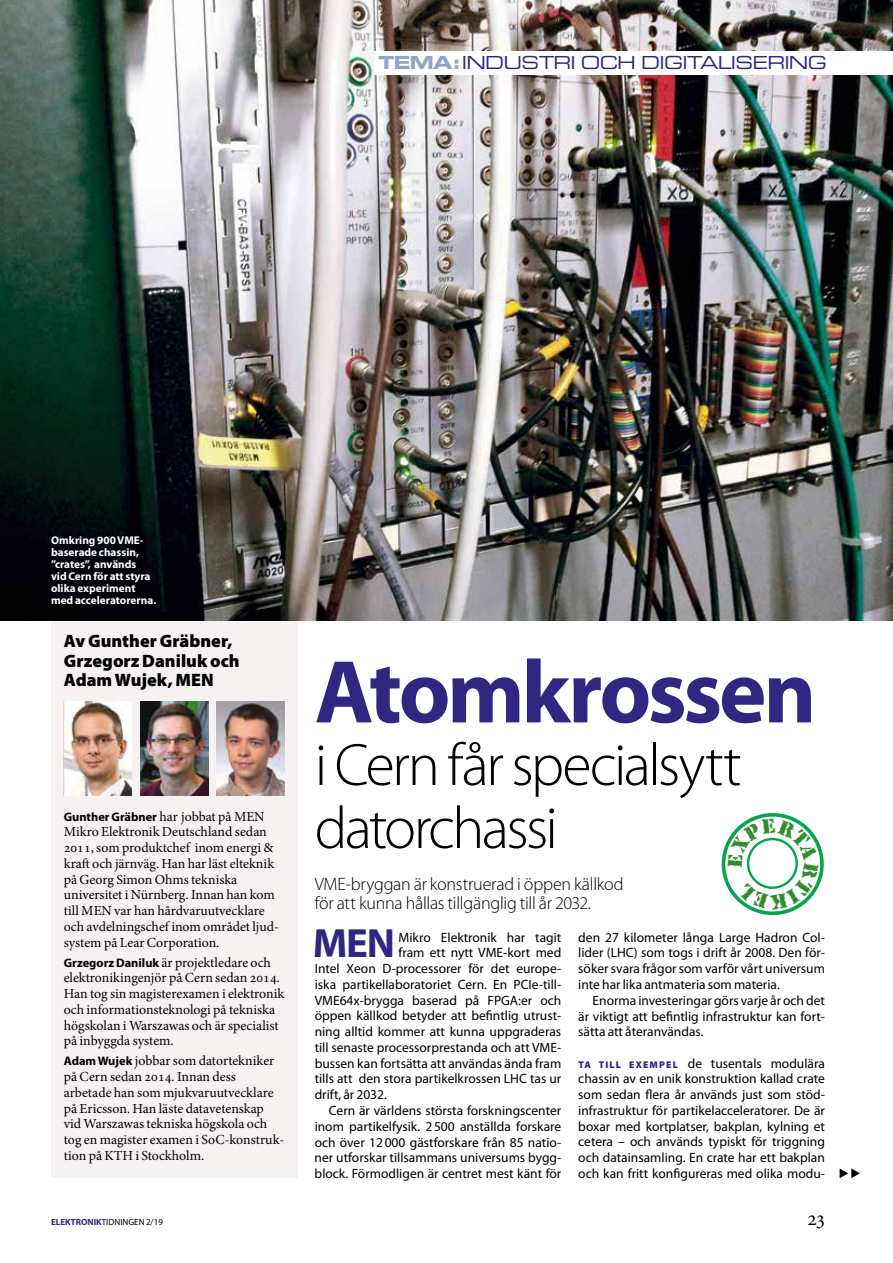
<style>
.page{position:relative;width:893px;height:1263px;background:#fff}
.page>*{position:absolute;margin:0;border:0;box-sizing:border-box;transform-origin:0 0}
.t1{font:700 90px "Myriad Pro";letter-spacing:-.035em;color:#312783}
.t2{font:300 60px/63px "Myriad Pro";letter-spacing:-.045em;color:#000}
.t3{font:700 40.95px "Myriad Pro";color:#312783}
.t4{font:21px "Minion Exp";color:#000}
.t5{font:300 18px/19.5px "Myriad Pro";letter-spacing:-.015em;color:#000}
.t6{font:900 18px/19.5px "Myriad Pro";color:#000}
.t7{font:18px "Eurostile Extended Two";letter-spacing:-.04em;color:#312783}
.t8{font:13.8px/15.8px "Minion Pro";color:#000}
.t9{font:13.5px/15.8px "Myriad Pro";color:#000;text-align:justify}
.t10{font:700 12.3px "Myriad Pro";color:#000}
.t11{font:700 11.25px/12px "Myriad Pro";color:#fff}
.t12{font:9px "Myriad Pro";color:#000}
.s1{font-family:"Eurostile Bold Extended Two";color:#8ea5c8}
.s2{font-family:"Minion Pro";font-weight:400;font-size:13.8px}
.s3{font-family:"Myriad Pro";font-weight:700;font-size:12.3px}
.s4{font-weight:900;font-size:9.75px;color:#312783}
.s5{font-weight:700;color:#312783}
</style>
<div class="page">
<div style="left:51px;top:621px;width:247px;height:557px;background:#f5f2f1"></div>
<img style="left:0;top:0;width:893px;height:621px">
<div style="left:374px;top:51px;width:519px;height:23px;background:#fff"></div>
<img style="left:64px;top:702px;width:68px;height:93px">
<img style="left:140px;top:702px;width:68px;height:93px">
<img style="left:217px;top:702px;width:68px;height:93px">
<svg style="left:722px;top:813px;width:102px;height:102px"></svg>
<h3 class="t7" style="left:378px;top:51px;width:450px"><span class="s1">TEMA:</span>INDUSTRI OCH DIGITALISERING</h3>
<p class="t11" style="left:51px;top:534px;width:107px">Omkring 900 VME&shy;baserade chassin, ”crates”, används<br>vid Cern för att styra olika experiment med acceleratorerna.</p>
<h3 class="t6" style="left:64px;top:631px;width:177px">Av Gunther Gräbner,<br>Grzegorz Daniluk och<br>Adam Wujek, MEN</h3>
<p class="t10" style="left:64px;top:808px;width:202px">Gunther Gräbner <span class="s2">har jobbat på MEN</span></p>
<p class="t8" style="left:64px;top:824px;width:217px">Mikro Elektronik Deutschland sedan 2011, som produktchef inom energi &amp; kraft och järnväg. Han har läst elteknik på Georg Simon Ohms tekniska universitet i Nürnberg. Innan han kom till MEN var han hårdvaruutvecklare och avdelningschef inom området ljud&shy;system på Lear Corporation.</p>
<p class="t8" style="left:64px;top:954px;width:222px"><span class="s3">Grzegorz Daniluk</span> är projektledare och elektronikingenjör på Cern sedan 2014.<br>Han tog sin magisterexamen i elektronik och informationsteknologi på tekniska högskolan i Warszawas och är specialist på inbyggda system.</p>
<p class="t8" style="left:64px;top:1053px;width:222px"><span class="s3">Adam Wujek</span> jobbar som datortekniker på Cern sedan 2014. Innan dess arbetade han som mjukvaruutvecklare på Ericsson. Han läste datavetenskap vid Warszawas tekniska högskola och tog en magister examen i SoC-konstruk&shy;tion på KTH i Stockholm.</p>
<h1 class="t1" style="left:315px;top:633px;width:503px">Atomkrossen</h1>
<h2 class="t2" style="left:315px;top:734px;width:429px">i Cern får specialsytt datorchassi</h2>
<h3 class="t5" style="left:315px;top:874px;width:310px">VME-bryggan är konstruerad i öppen källkod för att kunna hållas tillgänglig till år 2032.</h3>
<h3 class="t3" style="left:313px;top:917px;width:84px">MEN</h3>
<p class="t9" style="left:398px;top:929px;width:164px">Mikro Elektronik har tagit</p>
<p class="t9" style="left:398px;top:945px;width:164px">fram ett nytt VME-kort med</p>
<p class="t9" style="left:315px;top:960px;width:248px">Intel Xeon D-processorer för det europe-</p>
<p class="t9" style="left:315px;top:976px;width:248px">iska partikellaboratoriet Cern. En PCIe-till-</p>
<p class="t9" style="left:315px;top:992px;width:248px">VME64x-brygga baserad på FPGA:er och</p>
<p class="t9" style="left:315px;top:1008px;width:248px">öppen källkod betyder att befintlig utrust-</p>
<p class="t9" style="left:315px;top:1023px;width:248px">ning alltid kommer att kunna uppgraderas</p>
<p class="t9" style="left:315px;top:1039px;width:248px">till senaste processorprestanda och att VME-</p>
<p class="t9" style="left:315px;top:1055px;width:248px">bussen kan fortsätta att användas ända fram</p>
<p class="t9" style="left:315px;top:1071px;width:248px">tills att den stora partikelkrossen LHC tas ur</p>
<p class="t9" style="left:315px;top:1086px;width:74px">drift, år 2032.</p>
<p class="t9" style="left:329px;top:1102px;width:234px">Cern är världens största forskningscenter</p>
<p class="t9" style="left:315px;top:1118px;width:248px">inom partikelfysik. 2500 anställda forskare</p>
<p class="t9" style="left:315px;top:1134px;width:248px">och över 12000 gästforskare från 85 natio-</p>
<p class="t9" style="left:315px;top:1149px;width:248px">ner utforskar tillsammans universums bygg-</p>
<p class="t9" style="left:315px;top:1165px;width:248px">block. Förmodligen är centret mest känt för</p>
<p class="t9" style="left:578px;top:929px;width:248px">den 27 kilometer långa Large Hadron Col&shy;lider (LHC) som togs i drift år 2008. Den för&shy;söker svara frågor som varför vårt universum inte har lika antmateria som materia.</p>
<p class="t9" style="left:578px;top:992px;width:248px;text-indent:14px">Enorma investeringar görs varje år och det är viktigt att befintlig infrastruktur kan fort&shy;sätta att återanvändas.</p>
<p class="t9" style="left:578px;top:1055px;width:248px"><span class="s4">TA TILL EXEMPEL</span> de tusentals modulära chassin av en unik konstruktion kallad crate som sedan flera år används just som stöd&shy;infrastruktur för partikelacceleratorer. De är boxar med kortplatser, bakplan, kylning et cetera – och används typiskt för triggning och datainsamling. En crate har ett bakplan och kan fritt konfigureras med olika modu-</p>
<p class="t12" style="left:51px;top:1216px;width:113px"><span class="s5">ELEKTRONIK</span>TIDNINGEN 2/19</p>
<h3 class="t4" style="left:807px;top:1210px;width:19px">23</h3>
</div>
